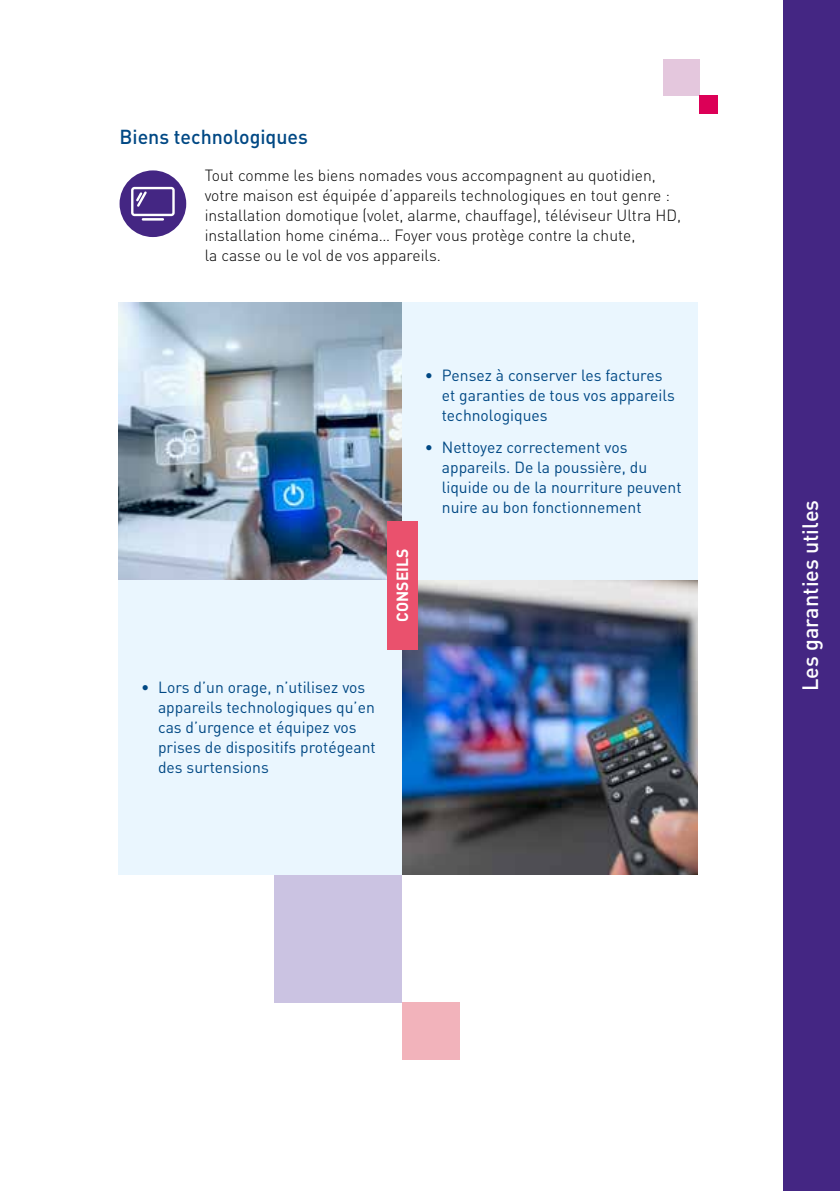
<style>
.page{position:relative;width:840px;height:1191px;background:#fff}
.page>*{position:absolute;margin:0;border:0;box-sizing:border-box;transform-origin:0 0}
.t1{font:500 22px "DINOT";color:#fff}
.t2{font:500 20px "DIN";color:#004884}
.t3{font:16px/20px "DINOT";color:#004884}
.t4{font:300 16px/20px "DINOT";color:#000}
.t5{font:700 16px "DINOT";letter-spacing:.01em;color:#fff}
</style>
<div class="page">
<div style="left:782px;top:0;width:57px;height:1191px;background:#442683"></div>
<img style="left:118px;top:302px;width:284px;height:278px">
<img style="left:402px;top:580px;width:294px;height:294px">
<div style="left:274px;top:874px;width:128px;height:128px;background:#cbc3e2"></div>
<div style="left:662px;top:59px;width:36px;height:36px;background:#e4c7dd"></div>
<div style="left:698px;top:95px;width:19px;height:18px;background:#dc0057"></div>
<div style="left:402px;top:1002px;width:57px;height:57px;background:#f2b3bb"></div>
<div style="left:402px;top:302px;width:294px;height:278px;background:#eaf6fe"></div>
<div style="left:118px;top:580px;width:283px;height:294px;background:#eaf6fe"></div>
<div style="left:386px;top:521px;width:31px;height:128px;background:#ea516d"></div>
<div style="left:119px;top:170px;width:67px;height:67px;background:#442683;border-radius:50%"></div>
<svg style="left:131px;top:187px;width:44px;height:29px"></svg>
<hr style="left:142px;top:218px;width:22px;height:3px;background:#fff">
<p class="t2" style="left:119px;top:124px;width:190px">Biens technologiques</p>
<p class="t4" style="left:204px;top:165px;width:477px">Tout comme les biens nomades vous accompagnent au quotidien, votre maison est équipée d’appareils technologiques en tout genre : installation domotique (volet, alarme, chauffage), téléviseur Ultra HD, installation home cinéma… Foyer vous protège contre la chute,<br>la casse ou le vol de vos appareils.</p>
<p class="t5" style="left:392px;top:622px;width:75px;rotate:-90deg">CONSEILS</p>
<p class="t3" style="left:441px;top:365px;width:234px;text-indent:-17px">• Pensez à conserver les factures et garanties de tous vos appareils technologiques</p>
<p class="t3" style="left:441px;top:437px;width:241px;text-indent:-17px">• Nettoyez correctement vos appareils. De la poussière, du liquide ou de la nourriture peuvent nuire au bon fonctionnement</p>
<p class="t3" style="left:158px;top:677px;width:219px;text-indent:-17px">• Lors d’un orage, n’utilisez vos appareils technologiques qu’en cas d’urgence et équipez vos prises de dispositifs protégeant des surtensions</p>
<h1 class="t1" style="left:795px;top:691px;width:192px;rotate:-90deg">Les garanties utiles</h1>
</div>
